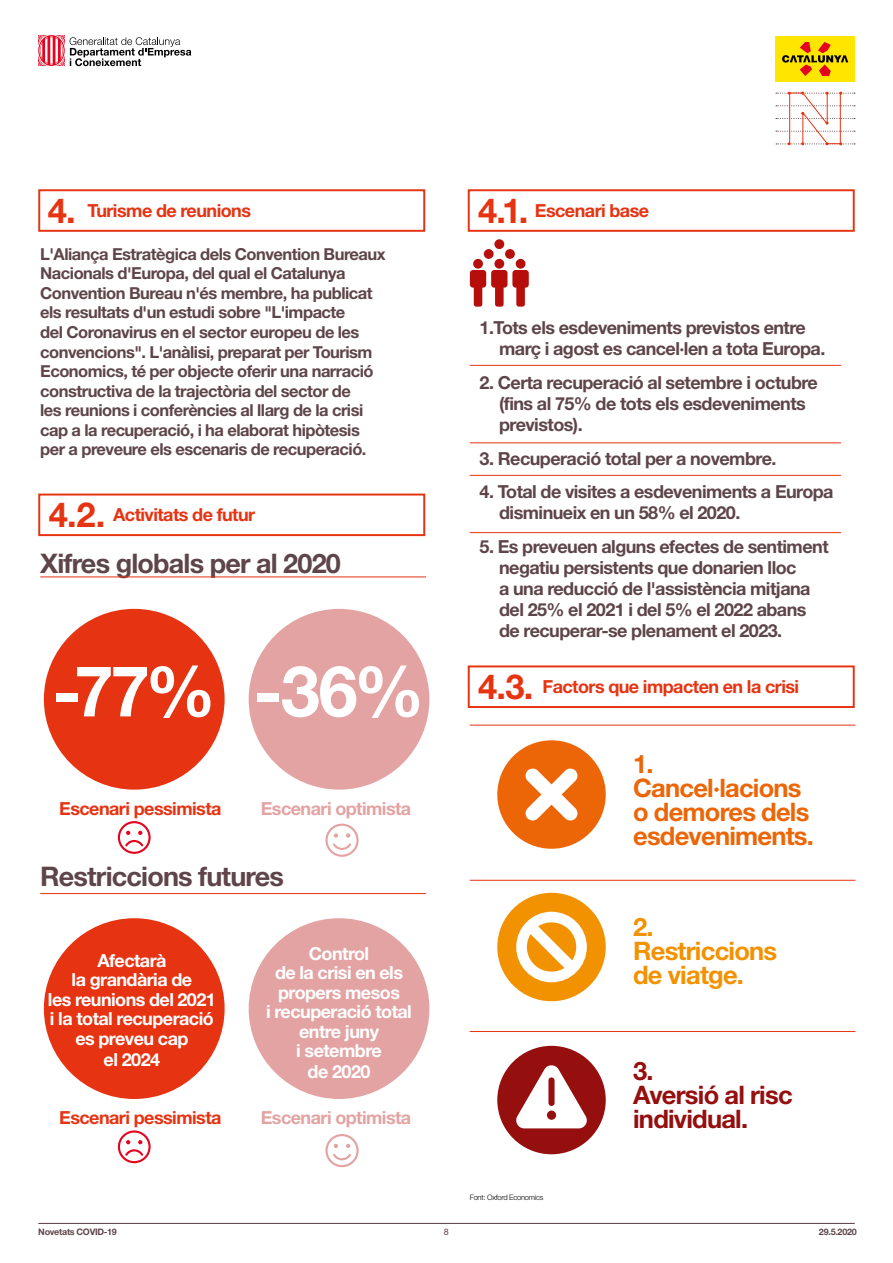
<style>
.page{position:relative;width:893px;height:1263px;background:#fff}
.page>*{position:absolute;margin:0;border:0;box-sizing:border-box;transform-origin:0 0}
.t1{font:700 70.5px "Helvetica Neue LT Std";color:#fff}
.t2{font:700 34.5px "Helvetica Neue LT Std";color:#e63312}
.t3{font:700 27px "Helvetica Neue LT Std";letter-spacing:-.03em;color:#5e454a}
.t4{font:700 25.5px/24px "Helvetica Neue LT Std";letter-spacing:-.03em;color:#ec6608}
.t5{font:700 25.5px/24px "Helvetica Neue LT Std";letter-spacing:-.03em;color:#950f0f}
.t6{font:700 25.5px/24px "Helvetica Neue LT Std";letter-spacing:-.03em;color:#f39200}
.t7{font:700 18px/21px "Helvetica Neue LT Std";letter-spacing:-.03em;color:#5e454a}
.t8{font:700 18px/19.8px "Helvetica Neue LT Std";letter-spacing:-.03em;color:#fff;text-align:center}
.t9{font:700 18px "Helvetica Neue LT Std";letter-spacing:-.03em;color:#e63312}
.t10{font:700 18px "Helvetica Neue LT Std";letter-spacing:-.03em;color:#e3a3a3}
.t11{font:700 16.5px/19.5px "Helvetica Neue LT Std";letter-spacing:-.03em;color:#5e454a}
.t12{font:700 9px "Helvetica Neue LT Std";letter-spacing:-.03em;color:#5e454a}
.t13{font:9px "Helvetica Neue LT Std";color:#5e454a}
.t14{font:300 7.5px "Helvetica Neue LT Std";letter-spacing:-.03em;color:#000}
.s1{font-size:34.5px}
</style>
<div class="page">
<svg style="left:38px;top:35px;width:153px;height:31px"></svg>
<hr style="left:38px;top:1223px;width:817px;height:1px;background:#5e454a">
<div style="left:776px;top:36px;width:79px;height:46px;background:#ffe600"></div>
<svg style="left:782px;top:42px;width:66px;height:34px"></svg>
<svg style="left:776px;top:92px;width:79px;height:53px"></svg>
<div style="left:38px;top:189px;width:387px;height:43px;background:#fff;border:2px solid #e63312"></div>
<div style="left:468px;top:665px;width:387px;height:43px;background:#fff;border:2px solid #e63312"></div>
<div style="left:468px;top:189px;width:387px;height:43px;background:#fff;border:2px solid #e63312"></div>
<div style="left:44px;top:609px;width:181px;height:181px;background:#e63312;border-radius:50%"></div>
<div style="left:44px;top:918px;width:181px;height:181px;background:#e63312;border-radius:50%"></div>
<div style="left:249px;top:609px;width:180px;height:181px;background:#e3a3a3;border-radius:50%"></div>
<div style="left:249px;top:918px;width:180px;height:181px;background:#e3a3a3;border-radius:50%"></div>
<hr style="left:470px;top:365px;width:371px;height:1px;background:#e63312">
<hr style="left:470px;top:443px;width:371px;height:1px;background:#e63312">
<hr style="left:470px;top:475px;width:371px;height:1px;background:#e63312">
<hr style="left:470px;top:532px;width:371px;height:1px;background:#e63312">
<div style="left:38px;top:494px;width:387px;height:42px;background:#fff;border:2px solid #e63312"></div>
<hr style="left:40px;top:577px;width:386px;height:1px;background:#e63312">
<hr style="left:40px;top:893px;width:386px;height:1px;background:#e63312">
<hr style="left:470px;top:880px;width:385px;height:1px;background:#e63312">
<hr style="left:470px;top:1031px;width:385px;height:1px;background:#e63312">
<hr style="left:470px;top:725px;width:385px;height:1px;background:#e63312">
<div style="left:497px;top:740px;width:109px;height:109px;background:#ec6608;border-radius:50%"></div>
<svg style="left:525px;top:768px;width:53px;height:53px"></svg>
<div style="left:497px;top:893px;width:109px;height:108px;background:#f39200;border-radius:50%"></div>
<svg style="left:516px;top:912px;width:71px;height:70px"></svg>
<div style="left:497px;top:1046px;width:109px;height:108px;background:#950f0f;border-radius:50%"></div>
<svg style="left:516px;top:1065px;width:71px;height:63px"></svg>
<div style="left:473px;top:259px;width:10px;height:10px;background:#b50e0b;border-radius:50%"></div>
<div style="left:494px;top:259px;width:10px;height:10px;background:#b50e0b;border-radius:50%"></div>
<div style="left:516px;top:259px;width:9px;height:10px;background:#b50e0b;border-radius:50%"></div>
<svg style="left:470px;top:270px;width:59px;height:37px"></svg>
<div style="left:494px;top:239px;width:10px;height:10px;background:#b50e0b;border-radius:50%"></div>
<div style="left:484px;top:249px;width:10px;height:10px;background:#b50e0b;border-radius:50%"></div>
<div style="left:505px;top:249px;width:10px;height:10px;background:#b50e0b;border-radius:50%"></div>
<svg style="left:325px;top:1134px;width:34px;height:33px"></svg>
<svg style="left:325px;top:824px;width:34px;height:33px"></svg>
<svg style="left:118px;top:821px;width:33px;height:33px"></svg>
<svg style="left:118px;top:1130px;width:33px;height:33px"></svg>
<p class="t9" style="left:48px;top:199px;width:205px"><span class="s1">4.</span> Turisme de reunions</p>
<p class="t11" style="left:40px;top:244px;width:347px">L'Aliança Estratègica dels Convention Bureaux Nacionals d'Europa, del qual el Catalunya Convention Bureau n'és membre, ha publicat els resultats d'un estudi sobre "L'impacte<br>del Coronavirus en el sector europeu de les convencions". L'anàlisi, preparat per Tourism Economics, té per objecte oferir una narració constructiva de la trajectòria del sector de<br>les reunions i conferències al llarg de la crisi cap a la recuperació, i ha elaborat hipòtesis per a preveure els escenaris de recuperació.</p>
<p class="t9" style="left:49px;top:504px;width:208px"><span class="s1">4.2.</span> Activitats de futur</p>
<h3 class="t3" style="left:40px;top:546px;width:302px">Xifres globals per al 2020</h3>
<h1 class="t1" style="left:53px;top:648px;width:165px">-77%</h1>
<p class="t9" style="left:59px;top:797px;width:164px">Escenari pessimista</p>
<h1 class="t1" style="left:254px;top:648px;width:172px">-36%</h1>
<p class="t10" style="left:261px;top:797px;width:152px">Escenari optimista</p>
<h3 class="t3" style="left:40px;top:860px;width:245px">Restriccions futures</h3>
<p class="t8" style="left:48px;top:950px;width:169px">Afectarà<br>la grandària de<br>les reunions del 2021 i la total recuperació es preveu cap<br>el 2024</p>
<p class="t9" style="left:59px;top:1106px;width:164px">Escenari pessimista</p>
<p class="t8" style="left:266px;top:943px;width:147px">Control<br>de la crisi en els propers mesos<br>i recuperació total entre juny<br>i setembre<br>de 2020</p>
<p class="t10" style="left:261px;top:1106px;width:152px">Escenari optimista</p>
<h2 class="t2" style="left:478px;top:189px;width:52px">4.1.</h2>
<p class="t9" style="left:535px;top:199px;width:116px">Escenari base</p>
<p class="t7" style="left:499px;top:317px;width:328px;text-indent:-19px">1.Tots els esdeveniments previstos entre març i agost es cancel·len a tota Europa.</p>
<p class="t7" style="left:499px;top:372px;width:320px;text-indent:-19px">2. Certa recuperació al setembre i octubre (fins al 75% de tots els esdeveniments previstos).</p>
<p class="t7" style="left:480px;top:447px;width:298px">3. Recuperació total per a novembre.</p>
<p class="t7" style="left:499px;top:481px;width:336px;text-indent:-19px">4. Total de visites a esdeveniments a Europa disminueix en un 58% el 2020.</p>
<p class="t7" style="left:499px;top:536px;width:331px;text-indent:-19px">5. Es preveuen alguns efectes de sentiment negatiu persistents que donarien lloc<br>a una reducció de l'assistència mitjana del 25% el 2021 i del 5% el 2022 abans de recuperar-se plenament el 2023.</p>
<h2 class="t2" style="left:478px;top:665px;width:57px">4.3.</h2>
<p class="t9" style="left:543px;top:676px;width:258px">Factors que impacten en la crisi</p>
<h3 class="t4" style="left:633px;top:751px;width:182px">1.<br>Cancel·lacions o demores dels esdeveniments.</h3>
<h3 class="t6" style="left:633px;top:915px;width:146px">2.<br>Restriccions de viatge.</h3>
<h3 class="t5" style="left:633px;top:1058px;width:161px">3.<br>Aversió al risc individual.</h3>
<p class="t14" style="left:470px;top:1193px;width:75px">Font: Oxford Economics</p>
<p class="t12" style="left:38px;top:1226px;width:80px">Novetats COVID-19</p>
<p class="t13" style="left:444px;top:1227px;width:7px">8</p>
<p class="t12" style="left:819px;top:1226px;width:39px">29.5.2020</p>
</div>
